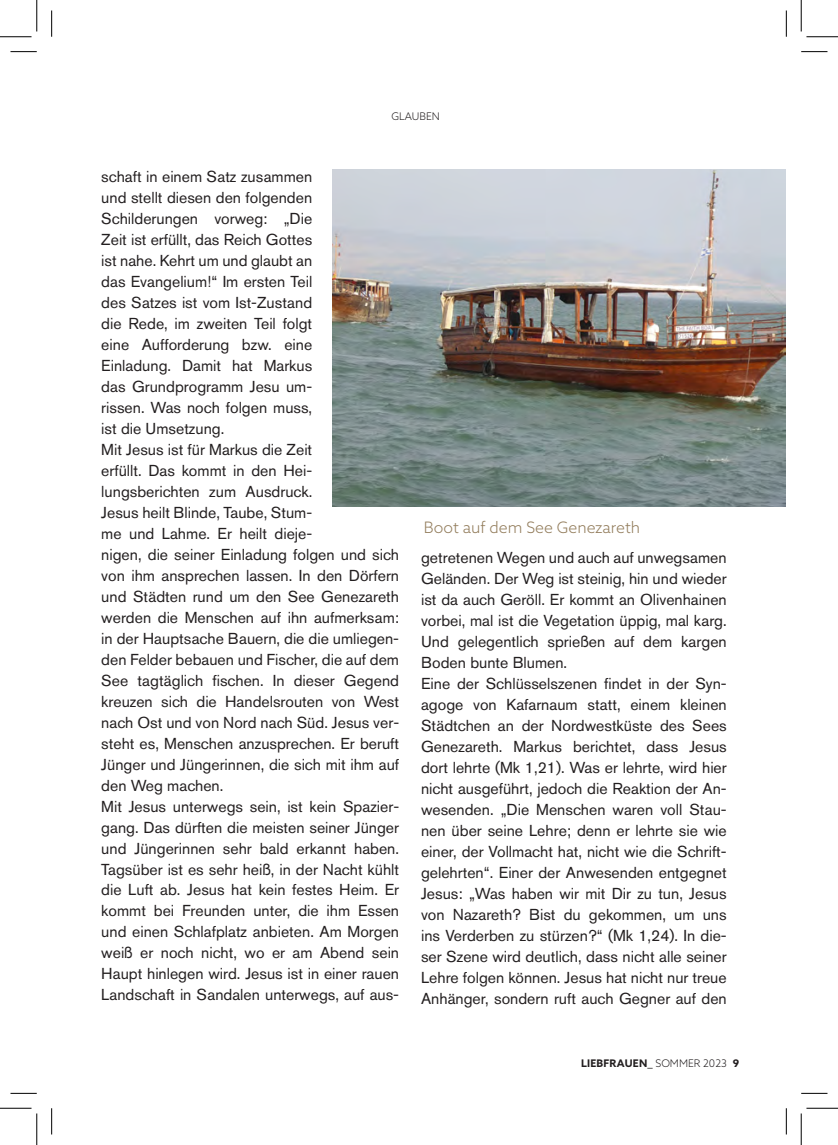
<style>
.page{position:relative;width:838px;height:1145px;background:#fff}
.page>*{position:absolute;margin:0;border:0;box-sizing:border-box;transform-origin:0 0}
.t1{font:15.75px/21px "Akzidenz Grotesk Std";color:#231f20}
.t2{font:300 15.75px "Azo Sans";color:#927c5b}
.t3{font:700 10.5px "Azo Sans";letter-spacing:.02em;color:#231f20}
.t4{font:300 10.5px "Azo Sans";color:#231f20}
.s1{font-weight:300}
</style>
<div class="page">
<img style="left:332px;top:169px;width:453px;height:337px">
<svg style="left:10px;top:51px;width:27px;height:1px"></svg>
<svg style="left:801px;top:51px;width:26px;height:1px"></svg>
<svg style="left:10px;top:1093px;width:27px;height:1px"></svg>
<svg style="left:801px;top:1093px;width:26px;height:1px"></svg>
<svg style="left:51px;top:10px;width:1px;height:27px"></svg>
<svg style="left:51px;top:1108px;width:1px;height:26px"></svg>
<svg style="left:786px;top:10px;width:1px;height:27px"></svg>
<svg style="left:786px;top:1108px;width:1px;height:26px"></svg>
<hr style="left:0;top:36px;width:32px;height:1px;background:#000">
<hr style="left:806px;top:36px;width:31px;height:1px;background:#000">
<hr style="left:0;top:1108px;width:32px;height:1px;background:#000">
<hr style="left:806px;top:1108px;width:31px;height:1px;background:#000">
<hr style="left:36px;top:0;width:1px;height:31px;background:#000">
<hr style="left:36px;top:1113px;width:1px;height:32px;background:#000">
<hr style="left:800px;top:0;width:1px;height:31px;background:#000">
<hr style="left:800px;top:1113px;width:1px;height:32px;background:#000">
<p class="t4" style="left:391px;top:110px;width:50px">GLAUBEN</p>
<p class="t1" style="left:101px;top:166px;width:299px">schaft in einem Satz zusammen<br>und stellt diesen den folgenden Schilderungen vorweg: „Die<br>Zeit ist erfüllt, das Reich Gottes<br>ist nahe. Kehrt um und glaubt an<br>das Evangelium!“ Im ersten Teil<br>des Satzes ist vom Ist-Zustand<br>die Rede, im zweiten Teil folgt<br>eine Aufforderung bzw. eine<br>Einladung. Damit hat Markus<br>das Grundprogramm Jesu um-<br>rissen. Was noch folgen muss,<br>ist die Umsetzung.<br>Mit Jesus ist für Markus die Zeit<br>erfüllt. Das kommt in den Hei&shy;lungsberichten zum Ausdruck.<br>Jesus heilt Blinde, Taube, Stum-<br>me und Lahme. Er heilt dieje-<br>nigen, die seiner Einladung folgen und sich von ihm ansprechen lassen. In den Dörfern und Städten rund um den See Genezareth werden die Menschen auf ihn aufmerksam: in der Hauptsache Bauern, die die umliegen&shy;den Felder bebauen und Fischer, die auf dem See tagtäglich fischen. In dieser Gegend kreuzen sich die Handelsrouten von West nach Ost und von Nord nach Süd. Jesus ver&shy;steht es, Menschen anzusprechen. Er beruft Jünger und Jüngerinnen, die sich mit ihm auf den Weg machen.<br>Mit Jesus unterwegs sein, ist kein Spazier&shy;gang. Das dürften die meisten seiner Jünger und Jüngerinnen sehr bald erkannt haben.<br>Tagsüber ist es sehr heiß, in der Nacht kühlt die Luft ab. Jesus hat kein festes Heim. Er kommt bei Freunden unter, die ihm Essen und einen Schlafplatz anbieten. Am Morgen weiß er noch nicht, wo er am Abend sein Haupt hinlegen wird. Jesus ist in einer rauen Landschaft in Sandalen unterwegs, auf aus-</p>
<p class="t2" style="left:424px;top:518px;width:218px">Boot auf dem See Genezareth</p>
<p class="t1" style="left:421px;top:547px;width:307px">getretenen Wegen und auch auf unwegsamen Geländen. Der Weg ist steinig, hin und wieder ist da auch Geröll. Er kommt an Olivenhainen vorbei, mal ist die Vegetation üppig, mal karg.<br>Und gelegentlich sprießen auf dem kargen Boden bunte Blumen.<br>Eine der Schlüsselszenen findet in der Syn&shy;agoge von Kafarnaum statt, einem kleinen Städtchen an der Nordwestküste des Sees Genezareth. Markus berichtet, dass Jesus dort lehrte (Mk 1,21). Was er lehrte, wird hier nicht ausgeführt, jedoch die Reaktion der An&shy;wesenden. „Die Menschen waren voll Stau&shy;nen über seine Lehre; denn er lehrte sie wie einer, der Vollmacht hat, nicht wie die Schrift&shy;gelehrten“. Einer der Anwesenden entgegnet Jesus: „Was haben wir mit Dir zu tun, Jesus von Nazareth? Bist du gekommen, um uns ins Verderben zu stürzen?“ (Mk 1,24). In die&shy;ser Szene wird deutlich, dass nicht alle seiner Lehre folgen können. Jesus hat nicht nur treue Anhänger, sondern ruft auch Gegner auf den</p>
<p class="t3" style="left:581px;top:1056px;width:159px">LIEBFRAUEN_ <span class="s1">SOMMER 2023</span> 9</p>
</div>
